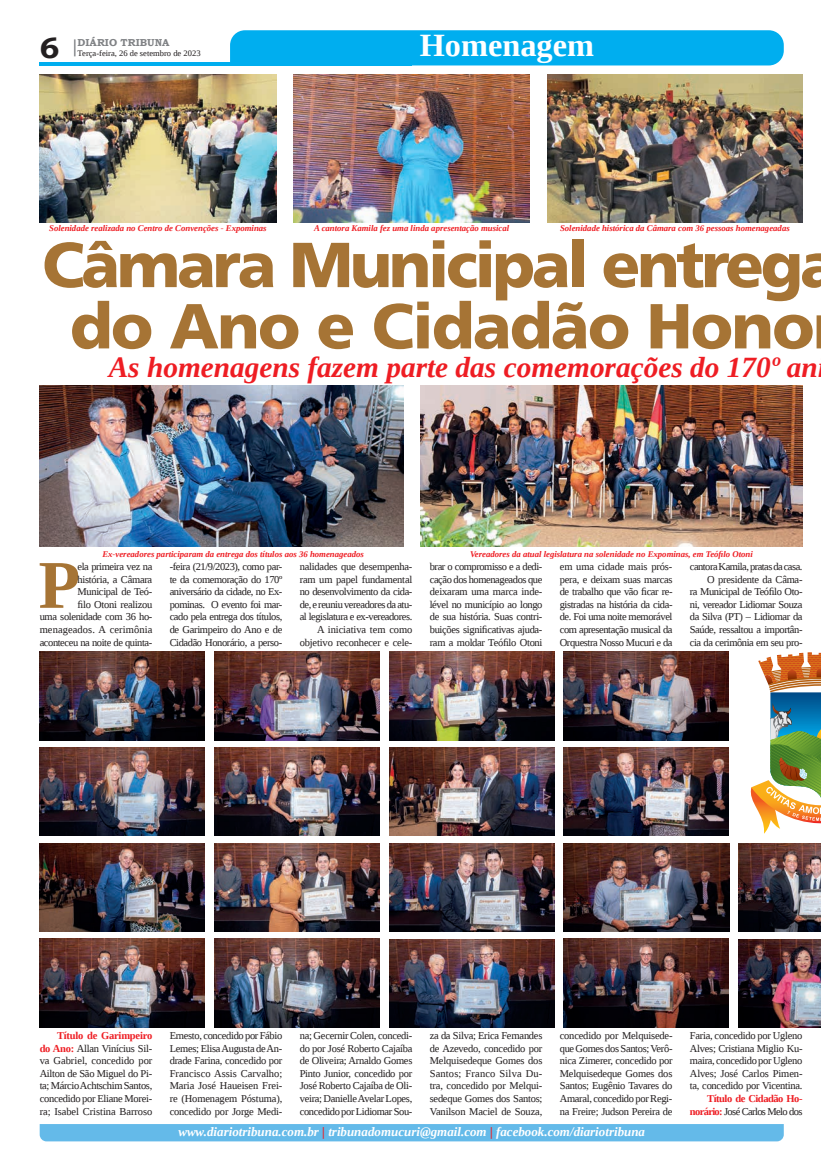
<style>
.page{position:relative;width:821px;height:1166px;background:#fff}
.page>*{position:absolute;margin:0;border:0;box-sizing:border-box;transform-origin:0 0}
.t1{font:700 68.25px "Liberation Serif";color:#a67435}
.t2{font:900 63.44px/61.2px "Frutiger LT Std";letter-spacing:-.05em;color:#a67435;text-align:center}
.t3{font:700 32.38px "Liberation Serif";color:#fff}
.t4{font:italic 700 29.31px "Liberation Serif";color:#ee1d23}
.t5{font:700 29.31px "Bookman Old Style";color:#231f20}
.t6{font:italic 700 12.95px "Liberation Serif";color:#fff}
.t7{font:10.5px/12.6px "Liberation Serif";letter-spacing:-.03em;color:#231f20;text-align:justify}
.t8{font:700 10.5px/12.6px "Liberation Serif";letter-spacing:-.045em;color:#ee1d23;text-align:right}
.t9{font:700 10.06px "Bookman Old Style";color:#808285}
.t10{font:italic 700 8.75px "Liberation Serif";color:#ee1d23}
.t11{font:8.4px "Liberation Serif";color:#231f20}
.s1{font-weight:700;color:#ee1d23}
.s2{font-weight:400;color:#231f20}
.s3{color:#ee1d23}
</style>
<div class="page">
<svg style="left:74px;top:39px;width:2px;height:17px"></svg>
<hr style="left:40px;top:62px;width:372px;height:3px;background:#00aeef">
<div style="left:230px;top:30px;width:554px;height:35px;background:#00aeef"></div>
<div style="left:40px;top:1124px;width:744px;height:17px;background:#64bae9"></div>
<img style="left:40px;top:652px;width:165px;height:88px">
<img style="left:214px;top:652px;width:165px;height:88px">
<img style="left:389px;top:652px;width:165px;height:88px">
<img style="left:564px;top:652px;width:165px;height:88px">
<img style="left:738px;top:843px;width:83px;height:88px">
<img style="left:738px;top:939px;width:83px;height:88px">
<img style="left:564px;top:747px;width:165px;height:89px">
<img style="left:564px;top:843px;width:165px;height:88px">
<img style="left:564px;top:939px;width:165px;height:88px">
<img style="left:389px;top:747px;width:165px;height:89px">
<img style="left:389px;top:843px;width:165px;height:88px">
<img style="left:214px;top:843px;width:165px;height:88px">
<img style="left:214px;top:939px;width:165px;height:88px">
<img style="left:389px;top:939px;width:165px;height:88px">
<img style="left:214px;top:747px;width:165px;height:89px">
<img style="left:40px;top:747px;width:165px;height:89px">
<img style="left:40px;top:843px;width:165px;height:88px">
<img style="left:40px;top:939px;width:165px;height:88px">
<img style="left:40px;top:74px;width:236px;height:148px">
<img style="left:40px;top:385px;width:363px;height:161px">
<img style="left:547px;top:74px;width:256px;height:148px">
<img style="left:294px;top:74px;width:236px;height:148px">
<img style="left:420px;top:385px;width:383px;height:161px">
<svg style="left:750px;top:652px;width:71px;height:182px"></svg>
<h3 class="t5" style="left:40px;top:27px;width:21px">6</h3>
<p class="t9" style="left:78px;top:35px;width:93px">DIÁRIO TRIBUNA</p>
<p class="t11" style="left:78px;top:48px;width:124px">Terça-feira, 26 de setembro de 2023</p>
<h3 class="t3" style="left:420px;top:24px;width:176px">Homenagem</h3>
<p class="t10" style="left:49px;top:223px;width:219px">Solenidade realizada no Centro de Convenções - Expominas</p>
<p class="t10" style="left:314px;top:223px;width:197px">A cantora Kamila fez uma linda apresentação musical</p>
<p class="t10" style="left:560px;top:223px;width:231px">Solenidade histórica da Câmara com 36 pessoas homenageadas</p>
<h2 class="t2" style="left:42px;top:234px;width:798px">Câmara Municipal entrega do Ano e Cidadão Hono</h2>
<h3 class="t4" style="left:109px;top:349px;width:711px">As homenagens fazem parte das comemorações do 170º an</h3>
<p class="t10" style="left:102px;top:548px;width:263px">Ex-vereadores participaram da entrega dos títulos aos 36 homenageados</p>
<p class="t10" style="left:470px;top:548px;width:284px">Vereadores da atual legislatura na solenidade no Expominas, em Teófilo Otoni</p>
<p class="t7" style="left:40px;top:560px;width:114px;text-align:right">ela primeira vez na<br>história, a Câmara<br>Municipal de Teó-<br>filo Otoni realizou<br>uma solenidade com 36 ho&shy;menageados. A cerimônia aconteceu na noite de quinta-</p>
<p class="t7" style="left:170px;top:560px;width:114px">-feira (21/9/2023), como par&shy;te da comemoração do 170º aniversário da cidade, no Ex&shy;pominas. O evento foi mar&shy;cado pela entrega dos títulos, de Garimpeiro do Ano e de Cidadão Honorário, a perso-</p>
<p class="t7" style="left:300px;top:560px;width:114px;text-align:right">nalidades que desempenha&shy;ram um papel fundamental no desenvolvimento da cida&shy;de, e reuniu vereadores da atu&shy;al legislatura e ex-vereadores.<br>A iniciativa tem como objetivo reconhecer e cele-</p>
<p class="t7" style="left:430px;top:560px;width:114px">brar o compromisso e a dedi&shy;cação dos homenageados que deixaram uma marca inde&shy;lével no município ao longo de sua história. Suas contri&shy;buições significativas ajuda&shy;ram a moldar Teófilo Otoni</p>
<p class="t7" style="left:560px;top:560px;width:114px">em uma cidade mais prós&shy;pera, e deixam suas marcas de trabalho que vão ficar re&shy;gistradas na história da cida&shy;de. Foi uma noite memorável com apresentação musical da Orquestra Nosso Mucuri e da</p>
<p class="t7" style="left:690px;top:560px;width:114px;text-align:right">cantora Kamila, pratas da casa.<br>O presidente da Câma-<br>ra Municipal de Teófilo Oto&shy;ni, vereador Lidiomar Souza da Silva (PT) – Lidiomar da<br>Saúde, ressaltou a importân&shy;cia da cerimônia em seu pro-</p>
<h1 class="t1" style="left:39px;top:539px;width:43px">P</h1>
<p class="t7" style="left:40px;top:1029px;width:114px;text-indent:17px"><span class="s1">Título de Garimpeiro do Ano:</span> Allan Vinícius Sil&shy;va Gabriel, concedido por Ailton de São Miguel do Pi&shy;ta; Márcio Achtschim Santos, concedido por Eliane Morei&shy;ra; Isabel Cristina Barroso</p>
<p class="t7" style="left:170px;top:1029px;width:114px">Ernesto, concedido por Fábio Lemes; Elisa Augusta de An&shy;drade Farina, concedido por Francisco Assis Carvalho; Maria José Haueisen Frei&shy;re (Homenagem Póstuma), concedido por Jorge Medi-</p>
<p class="t7" style="left:300px;top:1029px;width:114px">na; Gecernir Colen, concedi&shy;do por José Roberto Cajaíba de Oliveira; Arnaldo Gomes Pinto Junior, concedido por José Roberto Cajaíba de Oli&shy;veira; Danielle Avelar Lopes, concedido por Lidiomar Sou-</p>
<p class="t7" style="left:430px;top:1029px;width:114px">za da Silva; Erica Fernandes de Azevedo, concedido por Melquisedeque Gomes dos Santos; Franco Silva Du&shy;tra, concedido por Melqui&shy;sedeque Gomes dos Santos; Vanilson Maciel de Souza,</p>
<p class="t7" style="left:560px;top:1029px;width:114px">concedido por Melquisede&shy;que Gomes dos Santos; Verô&shy;nica Zimerer, concedido por Melquisedeque Gomes dos Santos; Eugênio Tavares do Amaral, concedido por Regi&shy;na Freire; Judson Pereira de</p>
<p class="t7" style="left:690px;top:1029px;width:114px">Faria, concedido por Ugleno Alves; Cristiana Miglio Ku&shy;maira, concedido por Ugleno Alves; José Carlos Pimen&shy;ta, concedido por Vicentina.</p>
<p class="t8" style="left:690px;top:1092px;width:114px">Título de Cidadão Ho&shy;norário: <span class="s2">José Carlos Melo dos</span></p>
<p class="t6" style="left:178px;top:1123px;width:468px">www.diariotribuna.com.br <span class="s3">|</span> tribunadomucuri@gmail.com <span class="s3">|</span> facebook.com/diariotribuna</p>
</div>
